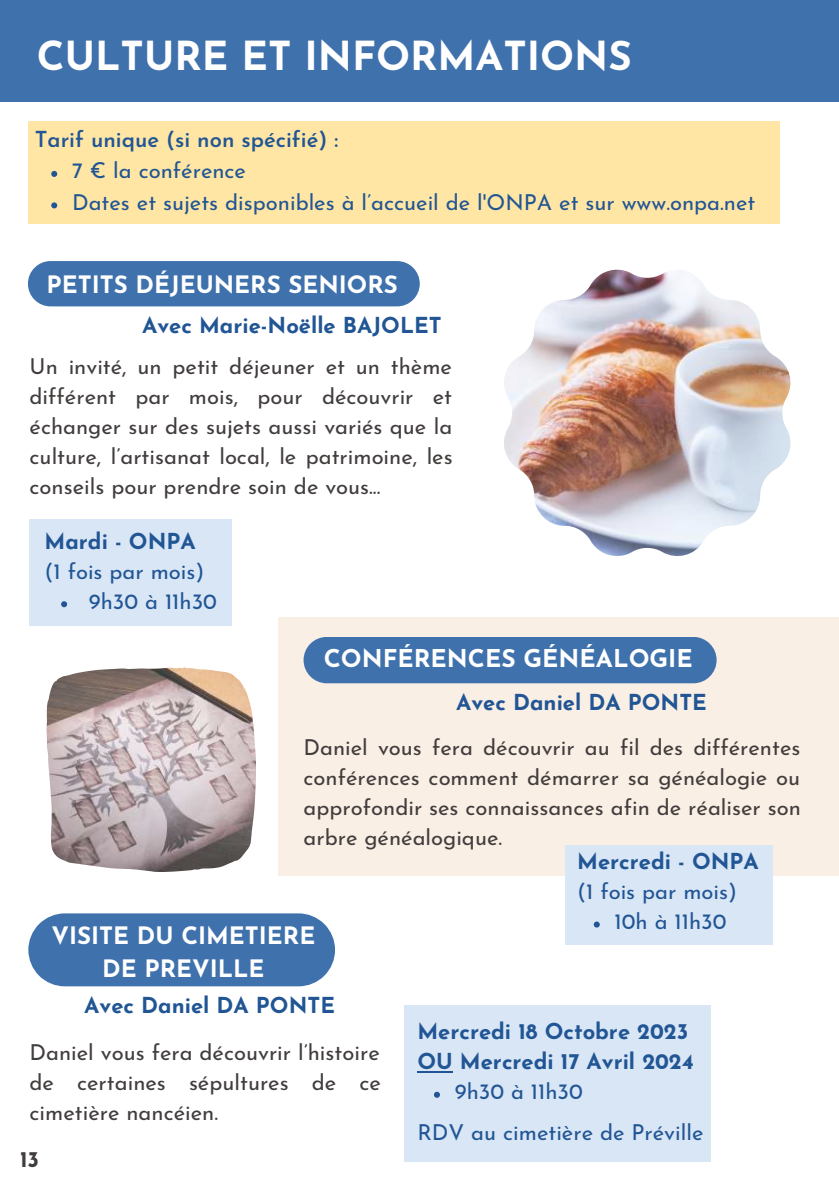
<style>
.page{position:relative;width:839px;height:1191px;background:#fff}
.page>*{position:absolute;margin:0;border:0;box-sizing:border-box;transform-origin:0 0}
.t1{font:700 40px "Josefin Sans";color:#fff}
.t2{font:700 24.6px "Josefin Sans";color:#fff}
.t3{font:700 24px/33px "Josefin Sans";color:#fff;text-align:center}
.t4{font:22px/30px "Josefin Sans";color:#423d3d;text-align:justify}
.t5{font:22px/31.6px "Josefin Sans";color:#215594}
.t6{font:700 22px/30px "Josefin Sans";color:#215594}
.t7{font:600 22px "Josefin Sans";color:#215594}
.t8{font:700 22px "Josefin Sans";color:#423d3d}
</style>
<div class="page">
<div style="left:278px;top:617px;width:560px;height:258px;background:#faefe5"></div>
<div style="left:30px;top:520px;width:201px;height:105px;background:#d8e6f6"></div>
<div style="left:565px;top:845px;width:207px;height:99px;background:#d8e6f6"></div>
<div style="left:28px;top:261px;width:392px;height:45px;background:#3f71ad;border-radius:23px"></div>
<div style="left:0;top:0;width:838px;height:102px;background:#3f71ad"></div>
<div style="left:303px;top:637px;width:413px;height:46px;background:#3f71ad;border-radius:23px"></div>
<div style="left:28px;top:913px;width:307px;height:73px;background:#3f71ad"></div>
<div style="left:403px;top:1006px;width:307px;height:156px;background:#d8e6f6"></div>
<div style="left:28px;top:121px;width:751px;height:102px;background:#ffe6a4"></div>
<img style="left:504px;top:270px;width:286px;height:286px">
<img style="left:46px;top:667px;width:210px;height:205px">
<svg style="left:51px;top:171px;width:6px;height:6px"></svg>
<svg style="left:51px;top:202px;width:6px;height:6px"></svg>
<svg style="left:61px;top:601px;width:6px;height:6px"></svg>
<svg style="left:593px;top:922px;width:6px;height:6px"></svg>
<svg style="left:434px;top:1092px;width:6px;height:6px"></svg>
<hr style="left:417px;top:1071px;width:36px;height:1px;background:#215594">
<h1 class="t1" style="left:37px;top:40px;width:596px">CULTURE ET INFORMATIONS</h1>
<p class="t7" style="left:35px;top:130px;width:305px">Tarif unique (si non spécifié) :</p>
<p class="t5" style="left:72px;top:157px;width:684px">7 € la conférence<br>Dates et sujets disponibles à l’accueil de l'ONPA et sur www.onpa.net</p>
<p class="t3" style="left:46px;top:270px;width:353px">PETITS DÉJEUNERS SENIORS</p>
<p class="t6" style="left:142px;top:313px;width:301px">Avec Marie-Noëlle BAJOLET</p>
<p class="t4" style="left:30px;top:353px;width:424px">Un invité, un petit déjeuner et un thème différent par mois, pour découvrir et échanger sur des sujets aussi variés que la culture, l’artisanat local, le patrimoine, les conseils pour prendre soin de vous...</p>
<p class="t6" style="left:45px;top:528px;width:153px">Mardi - ONPA</p>
<p class="t5" style="left:45px;top:557px;width:161px">(1 fois par mois)</p>
<p class="t5" style="left:89px;top:587px;width:129px">9h30 à 11h30</p>
<p class="t2" style="left:324px;top:649px;width:370px">CONFÉRENCES GÉNÉALOGIE</p>
<p class="t6" style="left:456px;top:689px;width:252px">Avec Daniel DA PONTE</p>
<p class="t4" style="left:303px;top:734px;width:499px">Daniel vous fera découvrir au fil des différentes conférences comment démarrer sa généalogie ou approfondir ses connaissances afin de réaliser son arbre généalogique.</p>
<p class="t6" style="left:577px;top:849px;width:183px">Mercredi - ONPA</p>
<p class="t5" style="left:577px;top:878px;width:161px">(1 fois par mois)</p>
<p class="t3" style="left:51px;top:921px;width:265px">VISITE DU CIMETIERE<br>DE PREVILLE</p>
<p class="t6" style="left:84px;top:992px;width:252px">Avec Daniel DA PONTE</p>
<p class="t4" style="left:30px;top:1040px;width:353px">Daniel vous fera découvrir l’histoire de certaines sépultures de ce cimetière nancéien.</p>
<p class="t8" style="left:20px;top:1150px;width:21px">13</p>
<p class="t5" style="left:614px;top:908px;width:113px">10h à 11h30</p>
<p class="t6" style="left:417px;top:1019px;width:278px">Mercredi 18 Octobre 2023<br>OU Mercredi 17 Avril 2024</p>
<p class="t5" style="left:455px;top:1078px;width:129px">9h30 à 11h30</p>
<p class="t5" style="left:417px;top:1118px;width:287px">RDV au cimetière de Préville</p>
</div>
